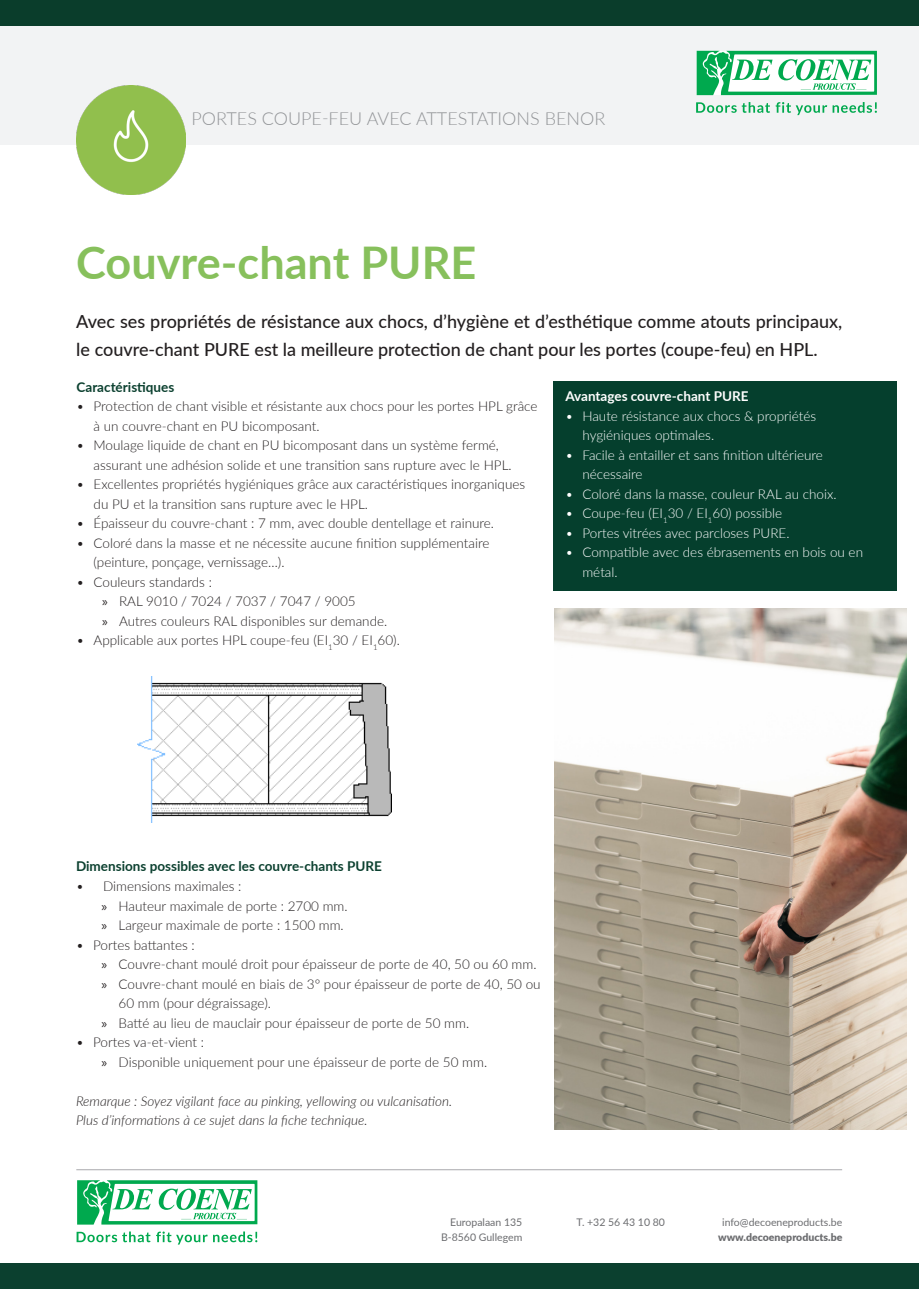
<style>
.page{position:relative;width:919px;height:1289px;background:#fff}
.page>*{position:absolute;margin:0;border:0;box-sizing:border-box;transform-origin:0 0}
.t1{font:700 45px "Lato";color:#87c05c}
.Inleiding{font:500 18px/28.5px "Lato";color:#231f20}
.t2{font:300 18px "Lato";color:#939598}
.t3{font:300 13.5px/19.5px "Lato";color:#231f20}
.t4{font:300 13.5px/19.5px "Lato";color:#fff}
.t5{font:italic 300 13.5px/19.5px "Lato";color:#231f20}
.t6{font:700 13.5px "Lato";color:#0b402f}
.t7{font:700 13.5px "Lato";color:#fff}
.t8{font:10.5px "Lato";color:#6c6d70}
.t9{font:900 10.5px "Lato";color:#6c6d70}
.s1{font-family:"Myriad Pro";font-weight:400}
</style>
<div class="page">
<img style="left:554px;top:608px;width:352px;height:521px">
<div style="left:0;top:1263px;width:918px;height:25px;background:#0b402f"></div>
<div style="left:0;top:21px;width:918px;height:124px;background:#f2f3f4"></div>
<div style="left:0;top:0;width:918px;height:26px;background:#0a3d2b"></div>
<div style="left:553px;top:381px;width:343px;height:209px;background:#053f2d"></div>
<img style="left:77px;top:86px;width:108px;height:108px">
<img style="left:137px;top:676px;width:254px;height:146px">
<hr style="left:76px;top:1169px;width:766px;height:1px;background:#a8a9ad">
<svg style="left:77px;top:1180px;width:180px;height:44px"></svg>
<svg style="left:77px;top:1231px;width:180px;height:13px"></svg>
<svg style="left:696px;top:51px;width:180px;height:44px"></svg>
<svg style="left:696px;top:102px;width:180px;height:13px"></svg>
<p class="t2" style="left:191px;top:106px;width:415px">PORTES COUPE-FEU AVEC ATTESTATIONS BENOR</p>
<p class="t1" style="left:76px;top:229px;width:401px">Couvre-chant PURE</p>
<p class="Inleiding" style="left:76px;top:306px;width:767px">Avec ses propriétés de résistance aux chocs, d’hygiène et d’esthétique comme atouts principaux, le couvre-chant PURE est la meilleure protection de chant pour les portes (coupe-feu) en HPL.</p>
<p class="t6" style="left:77px;top:377px;width:99px">Caractéristiques</p>
<p class="t3" style="left:77px;top:396px;width:462px">• Protection de chant visible et résistante aux chocs pour les portes HPL grâce</p>
<p class="t3" style="left:94px;top:416px;width:227px">à un couvre-chant en PU bicomposant.</p>
<p class="t3" style="left:94px;top:435px;width:419px;text-indent:-17px">• Moulage liquide de chant en PU bicomposant dans un système fermé, assurant une adhésion solide et une transition sans rupture avec le HPL.</p>
<p class="t3" style="left:77px;top:474px;width:450px">• Excellentes propriétés hygiéniques grâce aux caractéristiques inorganiques</p>
<p class="t3" style="left:94px;top:494px;width:276px">du PU et la transition sans rupture avec le HPL.</p>
<p class="t3" style="left:77px;top:513px;width:419px">• Épaisseur du couvre-chant : 7 mm, avec double dentellage et rainure.</p>
<p class="t3" style="left:94px;top:533px;width:397px;text-indent:-17px">• Coloré dans la masse et ne nécessite aucune finition supplémentaire (peinture, ponçage, vernissage…).</p>
<p class="t3" style="left:77px;top:572px;width:137px">• Couleurs standards :</p>
<p class="t3" style="left:102px;top:591px;width:255px"><span class="s1">»</span> RAL 9010 / 7024 / 7037 / 7047 / 9005</p>
<p class="t3" style="left:102px;top:611px;width:287px"><span class="s1">»</span> Autres couleurs RAL disponibles sur demande.</p>
<p class="t3" style="left:77px;top:630px;width:325px">• Applicable aux portes HPL coupe-feu (EI<sub>1</sub>30 / EI<sub>1</sub>60).</p>
<p class="t7" style="left:565px;top:386px;width:185px">Avantages couvre-chant PURE</p>
<p class="t4" style="left:582px;top:406px;width:235px;text-indent:-17px">• Haute résistance aux chocs &amp; propriétés hygiéniques optimales.</p>
<p class="t4" style="left:582px;top:445px;width:242px;text-indent:-17px">• Facile à entailler et sans finition ultérieure nécessaire</p>
<p class="t4" style="left:565px;top:484px;width:272px">• Coloré dans la masse, couleur RAL au choix.</p>
<p class="t4" style="left:565px;top:503px;width:218px">• Coupe-feu (EI<sub>1</sub>30 / EI<sub>1</sub>60) possible</p>
<p class="t4" style="left:565px;top:523px;width:226px">• Portes vitrées avec parcloses PURE.</p>
<p class="t4" style="left:582px;top:542px;width:282px;text-indent:-17px">• Compatible avec des ébrasements en bois ou en métal.</p>
<p class="t6" style="left:76px;top:856px;width:307px">Dimensions possibles avec les couvre-chants PURE</p>
<p class="t3" style="left:76px;top:875px;width:167px">• Dimensions maximales :</p>
<p class="t3" style="left:102px;top:895px;width:247px"><span class="s1">»</span> Hauteur maximale de porte : 2700 mm.</p>
<p class="t3" style="left:102px;top:914px;width:244px"><span class="s1">»</span> Largeur maximale de porte : 1500 mm.</p>
<p class="t3" style="left:76px;top:934px;width:120px">• Portes battantes :</p>
<p class="t3" style="left:102px;top:953px;width:436px"><span class="s1">»</span> Couvre-chant moulé droit pour épaisseur de porte de 40, 50 ou 60 mm.</p>
<p class="t3" style="left:119px;top:973px;width:423px;text-indent:-17px"><span class="s1">»</span> Couvre-chant moulé en biais de 3° pour épaisseur de porte de 40, 50 ou<br>60 mm (pour dégraissage).</p>
<p class="t3" style="left:102px;top:1012px;width:369px"><span class="s1">»</span> Batté au lieu de mauclair pour épaisseur de porte de 50 mm.</p>
<p class="t3" style="left:76px;top:1031px;width:129px">• Portes va-et-vient :</p>
<p class="t3" style="left:102px;top:1051px;width:387px"><span class="s1">»</span> Disponible uniquement pour une épaisseur de porte de 50 mm.</p>
<p class="t5" style="left:76px;top:1090px;width:377px">Remarque : Soyez vigilant face au pinking, yellowing ou vulcanisation.<br>Plus d’informations à ce sujet dans la fiche technique.</p>
<p class="t8" style="left:450px;top:1215px;width:74px">Europalaan 135</p>
<p class="t8" style="left:441px;top:1230px;width:83px">B-8560 Gullegem</p>
<p class="t8" style="left:576px;top:1215px;width:90px">T. +32 56 43 10 80</p>
<p class="t8" style="left:722px;top:1215px;width:122px">info@decoeneproducts.be</p>
<p class="t9" style="left:718px;top:1229px;width:126px">www.decoeneproducts.be</p>
</div>
